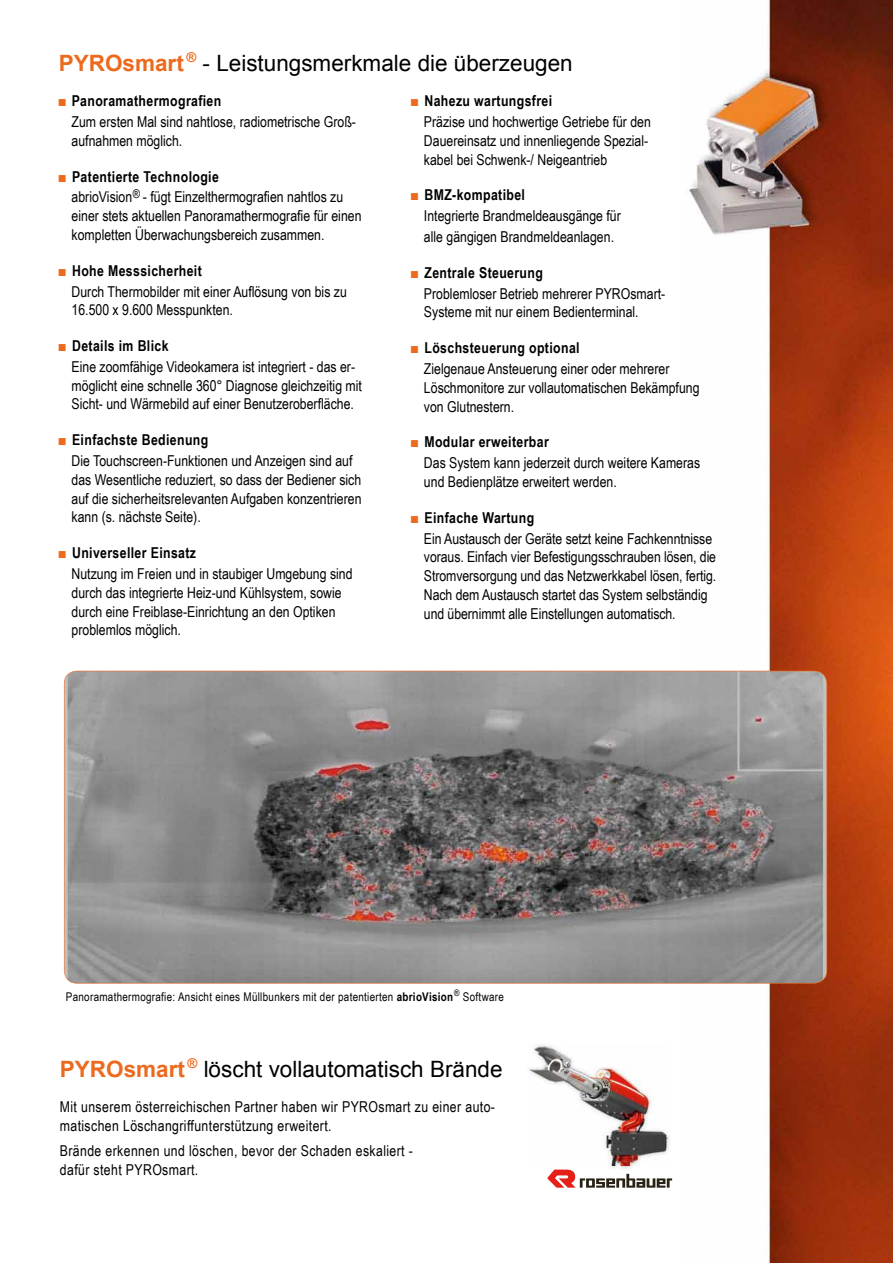
<style>
.page{position:relative;width:893px;height:1263px;background:#fff}
.page>*{position:absolute;margin:0;border:0;box-sizing:border-box;transform-origin:0 0}
.t1{font:22.5px "Arial";color:#000}
.t2{font:15px/20.9px "Arial Narrow";color:#000}
.t3{font:15px/18.8px "Arial Narrow";letter-spacing:.025em;color:#000}
.t4{font:12px "Arial Narrow";letter-spacing:.025em;color:#000}
.s1{font-weight:700;color:#ec6a1e}
.s2{font-weight:700}
</style>
<div class="page">
<img style="left:685px;top:0;width:208px;height:1263px">
<svg style="left:64px;top:671px;width:763px;height:312px"></svg>
<svg style="left:547px;top:1170px;width:125px;height:18px"></svg>
<img style="left:528px;top:1045px;width:142px;height:121px">
<h1 class="t1" style="left:59px;top:49px;width:515px"><span class="s1">PYROsmart</span> <sup>®</sup> - Leistungsmerkmale die überzeugen</h1>
<p class="t2" style="left:72px;top:90px;width:286px;text-indent:-13px"><span class="s1">■</span> <span class="s2">Panoramathermografien<br></span>Zum ersten Mal sind nahtlose, radiometrische Groß-</p>
<p class="t2" style="left:72px;top:129px;width:112px">aufnahmen möglich.</p>
<p class="t2" style="left:72px;top:165px;width:273px;text-indent:-13px"><span class="s1">■</span> <span class="s2">Patentierte Technologie<br></span>abrioVision<sup>®</sup> - fügt Einzelthermografien nahtlos zu</p>
<p class="t2" style="left:72px;top:206px;width:291px;line-height:18.8px">einer stets aktuellen Panoramathermografie für einen kompletten Überwachungsbereich zusammen.</p>
<p class="t2" style="left:72px;top:259px;width:277px;text-indent:-13px"><span class="s1">■</span> <span class="s2">Hohe Messsicherheit<br></span>Durch Thermobilder mit einer Auflösung von bis zu</p>
<p class="t2" style="left:72px;top:299px;width:163px">16.500 x 9.600 Messpunkten.</p>
<p class="t2" style="left:72px;top:335px;width:285px;text-indent:-13px"><span class="s1">■</span> <span class="s2">Details im Blick<br></span>Eine zoomfähige Videokamera ist integriert - das er-</p>
<p class="t2" style="left:72px;top:375px;width:292px;line-height:18.8px">möglicht eine schnelle 360° Diagnose gleichzeitig mit<br>Sicht- und Wärmebild auf einer Benutzeroberfläche.</p>
<p class="t2" style="left:72px;top:429px;width:282px;text-indent:-13px"><span class="s1">■</span> <span class="s2">Einfachste Bedienung<br></span>Die Touchscreen-Funktionen und Anzeigen sind auf</p>
<p class="t2" style="left:72px;top:470px;width:291px;line-height:18.8px;text-align:justify">das Wesentliche reduziert, so dass der Bediener sich auf die sicherheitsrelevanten Aufgaben konzentrieren kann (s. nächste Seite).</p>
<p class="t2" style="left:72px;top:542px;width:282px;text-indent:-13px"><span class="s1">■</span> <span class="s2">Universeller Einsatz<br></span>Nutzung im Freien und in staubiger Umgebung sind</p>
<p class="t2" style="left:72px;top:582px;width:272px;line-height:18.8px">durch das integrierte Heiz-und Kühlsystem, sowie durch eine Freiblase-Einrichtung an den Optiken problemlos möglich.</p>
<p class="t2" style="left:424px;top:90px;width:228px;text-indent:-13px"><span class="s1">■</span> <span class="s2">Nahezu wartungsfrei<br></span>Präzise und hochwertige Getriebe für den</p>
<p class="t2" style="left:424px;top:131px;width:226px;line-height:18.8px">Dauereinsatz und innenliegende Spezial&shy;kabel bei Schwenk-/ Neigeantrieb</p>
<p class="t2" style="left:424px;top:184px;width:198px;text-indent:-13px"><span class="s1">■</span> <span class="s2">BMZ-kompatibel<br></span>Integrierte Brandmeldeausgänge für alle gängigen Brandmeldeanlagen.</p>
<p class="t2" style="left:424px;top:262px;width:243px;text-indent:-13px"><span class="s1">■</span> <span class="s2">Zentrale Steuerung<br></span>Problemloser Betrieb mehrerer PYROsmart-</p>
<p class="t2" style="left:424px;top:301px;width:216px">Systeme mit nur einem Bedienterminal.</p>
<p class="t2" style="left:424px;top:337px;width:247px;text-indent:-13px"><span class="s1">■</span> <span class="s2">Löschsteuerung optional<br></span>Zielgenaue Ansteuerung einer oder mehrerer</p>
<p class="t2" style="left:424px;top:378px;width:277px;line-height:18.8px">Löschmonitore zur vollautomatischen Bekämpfung von Glutnestern.</p>
<p class="t2" style="left:424px;top:431px;width:278px;text-indent:-13px"><span class="s1">■</span> <span class="s2">Modular erweiterbar<br></span>Das System kann jederzeit durch weitere Kameras</p>
<p class="t2" style="left:424px;top:471px;width:194px">und Bedienplätze erweitert werden.</p>
<p class="t2" style="left:424px;top:506px;width:290px;text-indent:-13px"><span class="s1">■</span> <span class="s2">Einfache Wartung<br></span>Ein Austausch der Geräte setzt keine Fachkenntnisse</p>
<p class="t2" style="left:424px;top:547px;width:294px;line-height:18.8px">voraus. Einfach vier Befestigungsschrauben lösen, die Stromversorgung und das Netzwerkkabel lösen, fertig.<br>Nach dem Austausch startet das System selbständig und übernimmt alle Einstellungen automatisch.</p>
<p class="t4" style="left:66px;top:987px;width:439px">Panoramathermografie: Ansicht eines Müllbunkers mit der patentierten <span class="s2">abrioVision</span><sup>®</sup> Software</p>
<h1 class="t1" style="left:60px;top:1054px;width:444px"><span class="s1">PYROsmart</span> <sup>®</sup> löscht vollautomatisch Brände</h1>
<p class="t3" style="left:60px;top:1097px;width:437px">Mit unserem österreichischen Partner haben wir PYROsmart zu einer auto&shy;matischen Löschangriffunterstützung erweitert.</p>
<p class="t3" style="left:60px;top:1141px;width:354px">Brände erkennen und löschen, bevor der Schaden eskaliert - dafür steht PYROsmart.</p>
</div>
